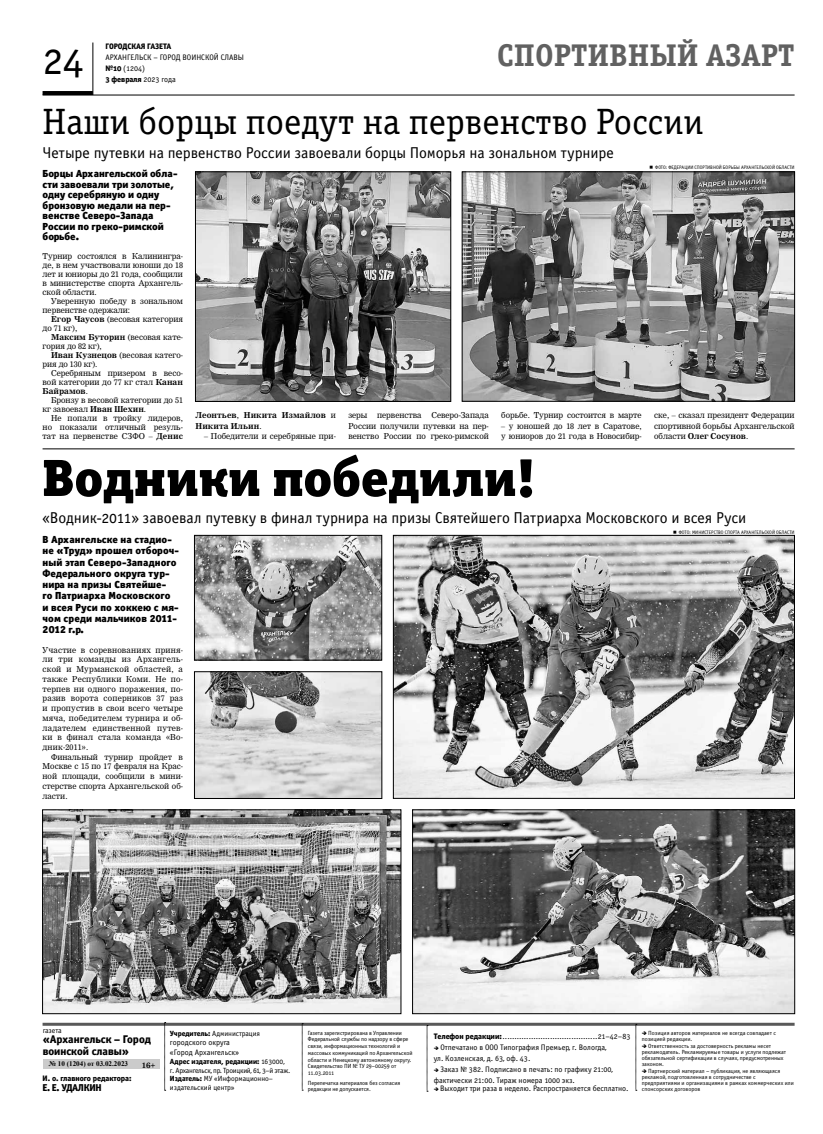
<style>
.page{position:relative;width:823px;height:1134px;background:#fff}
.page>*{position:absolute;margin:0;border:0;box-sizing:border-box;transform-origin:0 0}
.t1{font:52.5px "Officina Serif Black OSC";color:#000}
.t2{font:42px "Officina Serif Book OSC";color:#000}
.t3{font:36.8px "Officina Serif Book OSC";color:#000}
.t4{font:31.5px "Officina Serif Bold OSC";color:#616161}
.t5{font:15.8px "Officina Sans Book OSC";letter-spacing:-.005em;color:#000}
.t6{font:11.2px/12.6px "Officina Sans Extra Bold OSC";color:#000}
.t7{font:10.3px/11.2px "Officina Sans Black C";color:#000}
.t8{font:10px "Officina Sans Extra Bold OSC";color:#000}
.t9{font:8px/9.7px "Nimrod Cyr";color:#000;text-align:justify}
.t10{font:8px/11px "Officina Sans Book OSC";color:#000}
.t11{font:8px "Officina Sans Extra Bold OSC";color:#000}
.t12{font:700 8px/10.5px "Nimrod Cyr";letter-spacing:.01em;color:#000}
.t13{font:7.7px "Officina Sans Book OSC";color:#000}
.t14{font:700 7.7px "Nimrod Cyr";color:#000}
.t15{font:7.5px/8.9px "Officina Sans Book OSC";color:#000}
.t16{font:7.5px "Officina Sans Extra Bold OSC";color:#000}
.t17{font:7.5px "Officina Sans Book OSC";letter-spacing:-.035em;color:#000}
.t18{font:700 7.1px "Times New Roman";color:#000}
.t19{font:6px/6.8px "Officina Sans Book OSC";color:#000}
.t20{font:5px "Officina Sans Book OSC";color:#000}
.s1{font-family:"Officina Sans Extra Bold OSC"}
.s2{font-family:"Officina Sans Book OSC"}
.s3{font-weight:700}
.s4{font-weight:400}
</style>
<div class="page">
<hr style="left:93px;top:43px;width:1px;height:52px;background:#000">
<hr style="left:43px;top:95px;width:751px;height:1px;background:#000">
<hr style="left:43px;top:91px;width:50px;height:4px;background:#000">
<hr style="left:43px;top:1023px;width:751px;height:3px;background:#595959">
<svg style="left:164px;top:1022px;width:2px;height:69px"></svg>
<svg style="left:302px;top:1023px;width:1px;height:68px"></svg>
<svg style="left:426px;top:1025px;width:2px;height:67px"></svg>
<div style="left:43px;top:1059px;width:116px;height:10px;background:#cbcbcb"></div>
<img style="left:463px;top:174px;width:329px;height:225px">
<div style="left:461px;top:172px;width:333px;height:229px;border:1px solid #000"></div>
<img style="left:395px;top:537px;width:397px;height:259px">
<div style="left:393px;top:535px;width:401px;height:263px;border:1px solid #000"></div>
<img style="left:197px;top:174px;width:251px;height:226px">
<div style="left:195px;top:172px;width:255px;height:230px;border:1px solid #000"></div>
<img style="left:196px;top:537px;width:183px;height:121px">
<div style="left:194px;top:535px;width:187px;height:125px;border:1px solid #000"></div>
<img style="left:44px;top:812px;width:355px;height:200px">
<div style="left:42px;top:810px;width:359px;height:204px;border:1px solid #000"></div>
<img style="left:196px;top:674px;width:184px;height:123px">
<div style="left:194px;top:672px;width:188px;height:127px;border:1px solid #000"></div>
<img style="left:414px;top:812px;width:378px;height:200px">
<div style="left:412px;top:810px;width:382px;height:204px;border:1px solid #000"></div>
<hr style="left:43px;top:449px;width:751px;height:1px;background:#000">
<svg style="left:635px;top:1024px;width:11px;height:67px"></svg>
<h2 class="t2" style="left:43px;top:37px;width:43px">24</h2>
<p class="t11" style="left:105px;top:41px;width:67px">Городская газета</p>
<p class="t10" style="left:105px;top:52px;width:140px">Архангельск – городвоинской слав ы <span class="s1">№10</span> (1204)</p>
<p class="t11" style="left:105px;top:74px;width:72px">3 февраля <span class="s2">2023 года</span></p>
<h3 class="t4" style="left:497px;top:37px;width:299px">спортивный азарт</h3>
<h3 class="t3" style="left:43px;top:102px;width:662px">Наши борцы поедут на первенство России</h3>
<h3 class="t5" style="left:43px;top:144px;width:572px">Четыре путевки на первенство России завоевали борцы Поморья на зональном турнире</h3>
<p class="t20" style="left:654px;top:165px;width:141px">Фото: Федерации спортив ной борьбы Архангельской области</p>
<p class="t7" style="left:43px;top:168px;width:136px;line-height:10.5px">Борцы Архангельской обла&shy;сти завоевали три золотые, одну серебряную и одну бронзовую медали на пер&shy;венстве Северо-Запада<br>России по греко-римской борьбе.</p>
<p class="t9" style="left:43px;top:251px;width:142px;line-height:9px">Турнир состоялся в Калинингра&shy;де, в нем участвовали юноши до 18 лет и юниоры до 21 года, сообщили в министерстве спорта Архангель&shy;ской области.</p>
<p class="t9" style="left:43px;top:296px;width:142px;line-height:9px;text-indent:9px">Уверенную победу в зональном первенстве одержали:</p>
<p class="t9" style="left:43px;top:314px;width:142px;line-height:9px;text-indent:9px"><span class="s3">Егор Чаусов</span> (весовая категория до 71 кг),</p>
<p class="t9" style="left:43px;top:332px;width:142px;line-height:9px;text-indent:9px"><span class="s3">Максим Буторин</span> (весовая кате&shy;гория до 82 кг),</p>
<p class="t9" style="left:43px;top:351px;width:142px;line-height:9px;text-indent:8px"><span class="s3">Иван Кузнецов</span> (весовая катего&shy;рия до 130 кг).</p>
<p class="t9" style="left:43px;top:369px;width:142px;line-height:9px;text-indent:9px">Серебряным призером в весо&shy;вой категории до 77 кг стал <span class="s3">Канан Байрамов</span>.</p>
<p class="t9" style="left:43px;top:396px;width:142px;line-height:9px;text-indent:9px">Бронзу в весовой категории до 51 кг завоевал <span class="s3">Иван Шехин</span>.</p>
<p class="t9" style="left:43px;top:414px;width:142px;line-height:9px;text-indent:9px">Не попали в тройку лидеров, но показали отличный резуль&shy;тат на первенстве СЗФО – <span class="s3">Денис</span></p>
<p class="t12" style="left:195px;top:410px;width:142px">Леонтьев<span class="s4">,</span> Никита Измайлов <span class="s4">и<br></span>Никита Ильин<span class="s4">.</span></p>
<p class="t9" style="left:348px;top:410px;width:142px;line-height:10.5px">зеры первенства Северо-Запада России получили путевки на пер&shy;венство России по греко-римской</p>
<p class="t9" style="left:501px;top:411px;width:142px">борьбе. Турнир состоится в марте</p>
<p class="t9" style="left:501px;top:421px;width:142px;line-height:10.5px">– у юношей до 18 лет в Саратове, у юниоров до 21 года в Новосибир-</p>
<p class="t9" style="left:653px;top:410px;width:142px;line-height:10.5px">ске, – сказал президент Федерации спортивной борьбы Архангельской области <span class="s3">Олег Сосунов</span>.</p>
<h1 class="t1" style="left:43px;top:444px;width:494px">Водники победили!</h1>
<h3 class="t5" style="left:43px;top:509px;width:704px">«Водник-2011» завоевал путевку в финал турнира на призы Святейшего Патриарха Московского и всея Руси</h3>
<p class="t20" style="left:678px;top:529px;width:117px">Фото: министерство сп орта Архангельской области</p>
<p class="t9" style="left:204px;top:432px;width:133px">– Победители и серебряные при-</p>
<p class="t7" style="left:43px;top:534px;width:138px">В Архангельске на стадио&shy;не «Труд» прошел отбороч&shy;ный этап Северо-Западного<br>Федерального округа тур&shy;нира на призы Святейше-<br>го Патриарха Московского и всея Руси по хоккею с мя&shy;чом среди мальчиков 2011-<br>2012 г.р.</p>
<p class="t9" style="left:43px;top:645px;width:142px">Участие в соревнованиях приня&shy;ли три команды из Архангель&shy;ской и Мурманской областей, а также Республики Коми. Не по&shy;терпев ни одного поражения, по&shy;разив ворота соперников 37 раз и пропустив в свои всего четыре мяча, победителем турнира и об&shy;ладателем единственной путев&shy;ки в финал стала команда «Во&shy;дник-2011».</p>
<p class="t9" style="left:43px;top:752px;width:142px;text-indent:9px">Финальный турнир пройдет в Москве с 15 по 17 февраля на Крас&shy;ной площади, сообщили в мини&shy;стерстве спорта Архангельской об&shy;ласти.</p>
<p class="t13" style="left:43px;top:1026px;width:21px">газета</p>
<p class="t15" style="left:170px;top:1029px;width:92px"><span class="s1">Учредитель:</span> Администрация</p>
<p class="t10" style="left:170px;top:1038px;width:71px;line-height:9.4px">городского округа «Город Архангельск»</p>
<p class="t16" style="left:170px;top:1056px;width:116px">Адрес издателя, редакции: <span class="s2">163000,</span></p>
<p class="t17" style="left:170px;top:1066px;width:122px">г. Архангельск, пр. Троицкий, 61, 3–й этаж.</p>
<p class="t16" style="left:170px;top:1074px;width:36px">Издатель: <span class="s2">МУ</span></p>
<h3 class="t6" style="left:43px;top:1032px;width:110px">«Архангельск – Город воинской славы»</h3>
<p class="t18" style="left:49px;top:1059px;width:81px">№ 10 (1204) от 03.02.2023</p>
<p class="t14" style="left:142px;top:1060px;width:15px">16+</p>
<p class="t11" style="left:43px;top:1073px;width:90px">И. о. главного редактора:</p>
<p class="t8" style="left:43px;top:1082px;width:61px">Е. Е. УДАЛКИН</p>
<p class="t15" style="left:170px;top:1074px;width:104px;text-indent:44px">«И нформационно– издательский центр»</p>
<p class="t19" style="left:308px;top:1029px;width:106px">Газета зарегистрирована в Управлении Федеральной службы по надзору в сфере связи, информационных технологий и массовых коммуникаций по Архангельской области и Ненецкому автономному округу.<br>Свидетельство ПИ № ТУ 29–00259 от 11.03.2011</p>
<p class="t19" style="left:308px;top:1079px;width:94px">Перепечатка материалов без согласия редакции не допускается.</p>
<p class="t11" style="left:433px;top:1031px;width:69px">Телефон редакции:</p>
<p class="t10" style="left:597px;top:1031px;width:34px">21–42–83</p>
<p class="t10" style="left:440px;top:1042px;width:48px">Отпечатано в ОООТ</p>
<p class="t10" style="left:433px;top:1042px;width:174px;text-indent:69px">ипография Премьер, г. Вологда, ул. Козленская, д. 63, оф. 43.</p>
<p class="t10" style="left:433px;top:1064px;width:180px;text-indent:7px">Заказ № 382. Подписано в печать: по графику 21:00, фактически 21:00. Тираж номера 1000 экз.</p>
<p class="t10" style="left:440px;top:1083px;width:189px">Выходит три раза в неделю. Распространяется бесплатно.</p>
<p class="t19" style="left:641px;top:1030px;width:136px;line-height:6px;text-indent:7px">Позиция авторов материалов не всегда совпадает с позицией редакции.</p>
<p class="t19" style="left:641px;top:1043px;width:146px;line-height:6px;text-indent:7px">Ответственность за достоверность рекламы несет рекламодатель. Рекламируемые товары и услуги подлежат обязательной сертификации в случаях, предусмотренных законом.</p>
<p class="t19" style="left:641px;top:1068px;width:153px;line-height:6px;text-indent:7px">Партнерский материал – публикация, не являющаяся рекламой, подготовленная в сотрудничестве с предприятиями и организациями в рамках коммерческих или спонсорских договоров</p>
</div>
